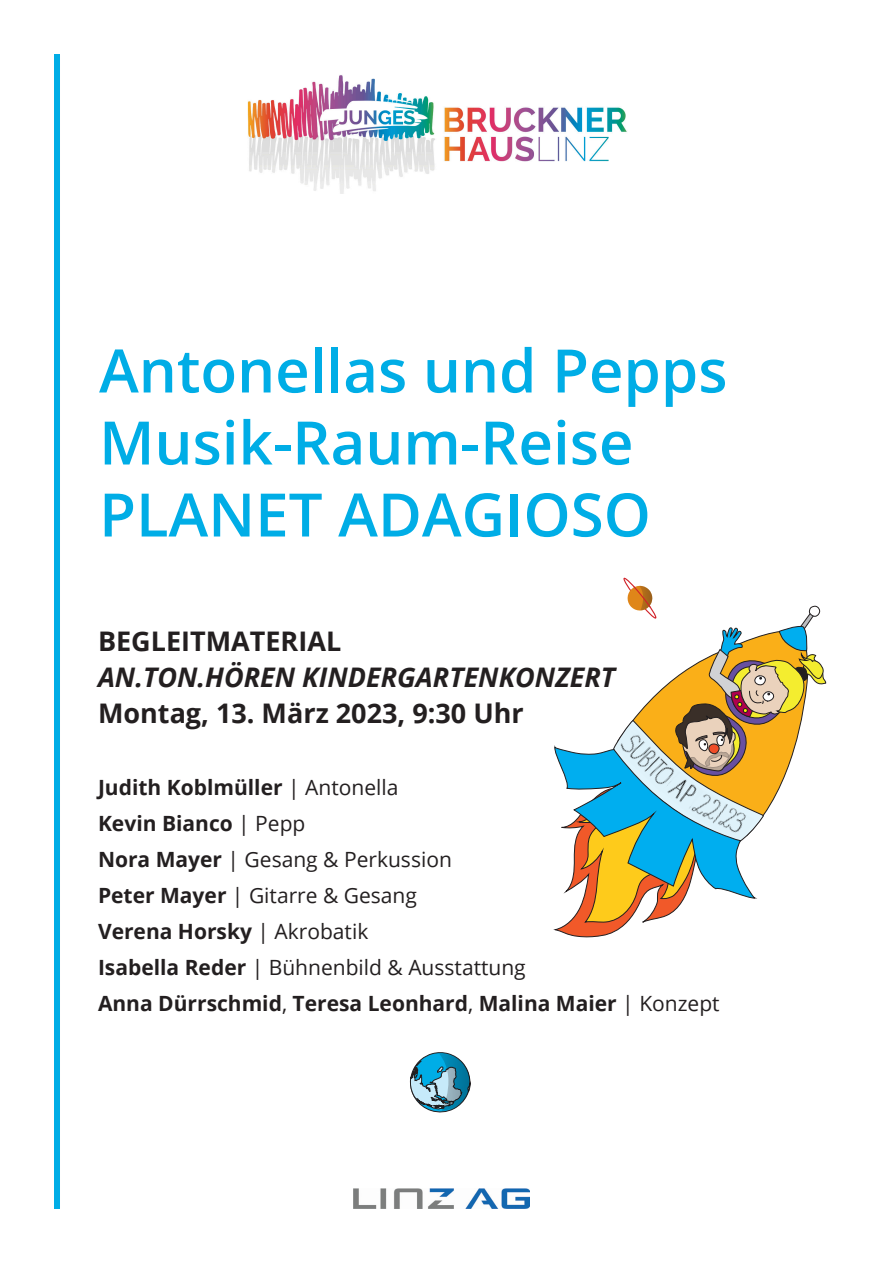
<style>
.page{position:relative;width:893px;height:1263px;background:#fff}
.page>*{position:absolute;margin:0;border:0;box-sizing:border-box;transform-origin:0 0}
.t1{font:600 60px "Open Sans";color:#00ade6}
.t2{font:700 27px "Open Sans";color:#231f20}
.t3{font:italic 700 27px "Open Sans";color:#231f20}
.t4{font:700 21px/36px "Open Sans";color:#231f20}
.t5{font:21px "Open Sans";color:#231f20}
.s1{font-weight:400}
.s2{font-weight:700}
</style>
<div class="page">
<div style="left:54px;top:54px;width:6px;height:1155px;background:#00ade6"></div>
<img style="left:247px;top:75px;width:380px;height:119px">
<img style="left:353px;top:1188px;width:176px;height:21px">
<svg style="left:409px;top:1052px;width:62px;height:61px"></svg>
<svg style="left:553px;top:577px;width:273px;height:360px"></svg>
<p class="t1" style="left:99px;top:330px;width:630px">Antonellas und Pepps</p>
<p class="t1" style="left:99px;top:402px;width:536px">Musik-Raum-Reise</p>
<p class="t1" style="left:99px;top:474px;width:553px">PLANET ADAGIOSO</p>
<p class="t2" style="left:98px;top:623px;width:245px">BEGLEITMATERIAL</p>
<p class="t3" style="left:98px;top:659px;width:519px">AN.TON.HÖREN KINDERGARTENKONZERT</p>
<p class="t2" style="left:98px;top:695px;width:427px">Montag, 13. März 2023, 9:30 Uhr</p>
<p class="t4" style="left:98px;top:769px;width:355px">Judith Koblmüller <span class="s1">| Antonella<br></span>Kevin Bianco <span class="s1">| Pepp<br></span>Nora Mayer <span class="s1">| Gesang &amp; Perkussion</span></p>
<p class="t5" style="left:98px;top:881px;width:320px"><span class="s2">Peter Mayer</span> | Gitarre &amp; Gesang</p>
<p class="t4" style="left:98px;top:913px;width:272px">Verena Horsky <span class="s1">| Akrobatik</span></p>
<p class="t5" style="left:98px;top:953px;width:429px"><span class="s2">Isabella Reder</span> | Bühnenbild &amp; Ausstattung</p>
<p class="t4" style="left:98px;top:985px;width:623px">Anna Dürrschmid<span class="s1">,</span> Teresa Leonhard<span class="s1">,</span> Malina Maier <span class="s1">| Konzept</span></p>
</div>
